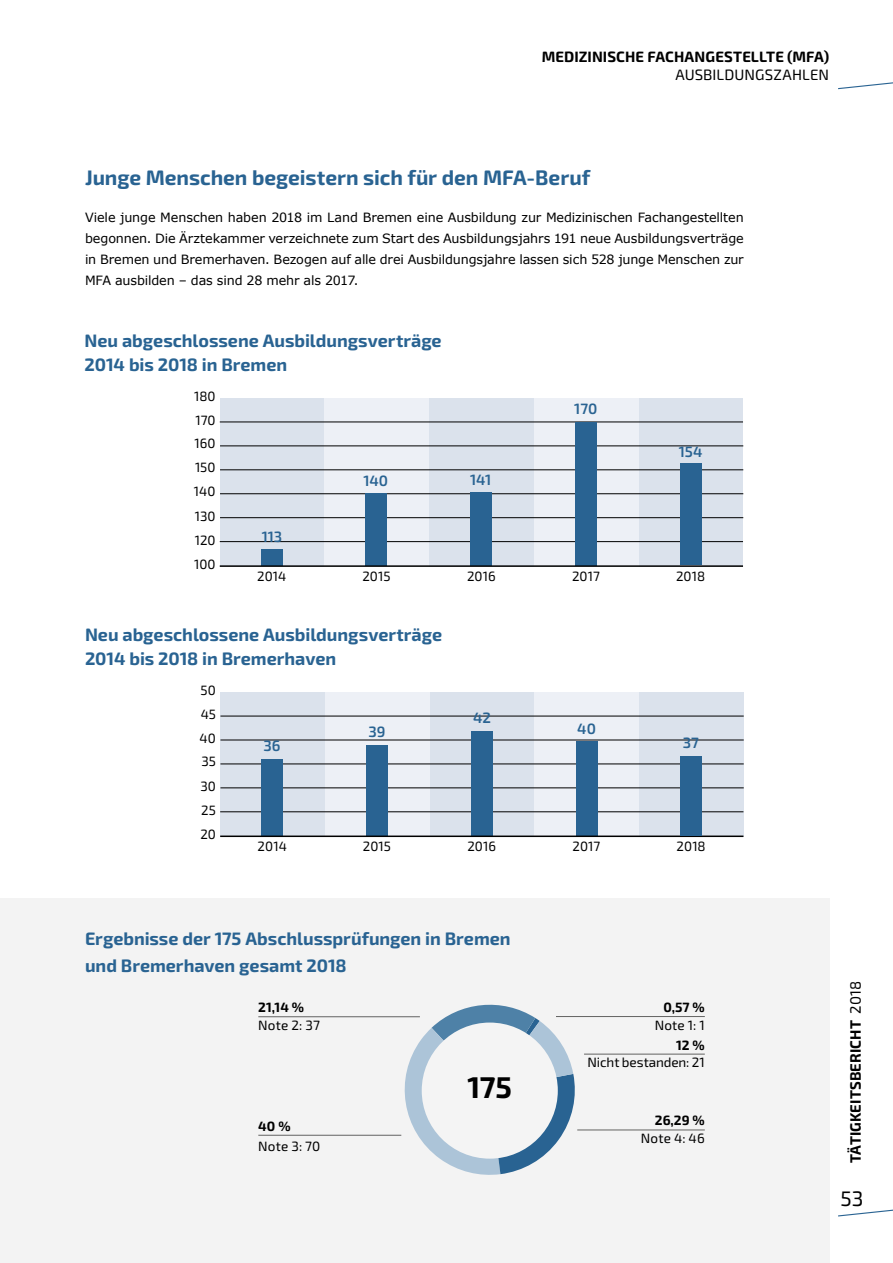
<style>
.page{position:relative;width:893px;height:1263px;background:#fff}
.page>*{position:absolute;margin:0;border:0;box-sizing:border-box;transform-origin:0 0}
.t1{font:700 30px "Exo 2";color:#000}
.t2{font:700 21px "Exo 2";color:#296392}
.t3{font:21px "Exo 2";color:#000}
.t4{font:700 18px/24px "Exo 2";color:#296392}
.t5{font:700 15px "Exo 2";letter-spacing:.005em;color:#000}
.t6{font:600 15px "Exo 2";letter-spacing:-.01em;color:#296392}
.t7{font:15px "Exo 2";letter-spacing:.005em;color:#000}
.t8{font:13.5px "Exo 2";color:#000}
.t9{font:700 13.5px "Exo 2";color:#000}
.t10{font:12.75px/21px "Verdana";letter-spacing:-.01em;color:#000;text-align:justify}
.s1{font-weight:400}
</style>
<div class="page">
<svg style="left:838px;top:1209px;width:55px;height:8px"></svg>
<svg style="left:838px;top:82px;width:55px;height:8px"></svg>
<div style="left:0;top:898px;width:829px;height:365px;background:#f3f3f3"></div>
<svg style="left:393px;top:1004px;width:182px;height:171px"></svg>
<div style="left:422px;top:1022px;width:136px;height:136px;background:#f4f4f4;border-radius:50%"></div>
<hr style="left:258px;top:1135px;width:143px;height:1px;background:#626261">
<hr style="left:258px;top:1016px;width:162px;height:1px;background:#626261">
<hr style="left:556px;top:1016px;width:149px;height:1px;background:#626261">
<hr style="left:584px;top:1054px;width:121px;height:1px;background:#626261">
<hr style="left:577px;top:1129px;width:128px;height:1px;background:#626261">
<div style="left:638px;top:398px;width:105px;height:168px;background:#dbe2ec"></div>
<div style="left:220px;top:398px;width:104px;height:168px;background:#dbe2ec"></div>
<div style="left:534px;top:398px;width:104px;height:168px;background:#edf0f6"></div>
<div style="left:429px;top:398px;width:105px;height:168px;background:#dbe2ec"></div>
<div style="left:324px;top:398px;width:105px;height:168px;background:#edf0f6"></div>
<hr style="left:220px;top:422px;width:523px;height:1px;background:#000">
<hr style="left:220px;top:446px;width:523px;height:1px;background:#000">
<hr style="left:220px;top:470px;width:523px;height:1px;background:#000">
<hr style="left:220px;top:493px;width:523px;height:1px;background:#000">
<hr style="left:220px;top:517px;width:523px;height:1px;background:#000">
<hr style="left:220px;top:541px;width:523px;height:1px;background:#000">
<div style="left:261px;top:549px;width:21px;height:16px;background:#296392"></div>
<div style="left:366px;top:494px;width:21px;height:72px;background:#296392"></div>
<div style="left:471px;top:492px;width:21px;height:73px;background:#296392"></div>
<div style="left:575px;top:422px;width:21px;height:143px;background:#296392"></div>
<hr style="left:220px;top:565px;width:523px;height:2px;background:#000">
<div style="left:680px;top:463px;width:21px;height:102px;background:#296392"></div>
<div style="left:639px;top:692px;width:104px;height:144px;background:#dbe2ec"></div>
<div style="left:220px;top:692px;width:105px;height:144px;background:#dbe2ec"></div>
<div style="left:534px;top:692px;width:105px;height:144px;background:#edf0f6"></div>
<div style="left:429px;top:692px;width:105px;height:144px;background:#dbe2ec"></div>
<div style="left:325px;top:692px;width:104px;height:144px;background:#edf0f6"></div>
<hr style="left:220px;top:716px;width:524px;height:1px;background:#000">
<hr style="left:220px;top:740px;width:524px;height:1px;background:#000">
<hr style="left:220px;top:764px;width:524px;height:1px;background:#000">
<hr style="left:220px;top:788px;width:524px;height:1px;background:#000">
<hr style="left:220px;top:811px;width:523px;height:1px;background:#000">
<div style="left:262px;top:759px;width:21px;height:76px;background:#296392"></div>
<div style="left:366px;top:745px;width:21px;height:91px;background:#296392"></div>
<div style="left:576px;top:741px;width:21px;height:95px;background:#296392"></div>
<div style="left:471px;top:731px;width:22px;height:104px;background:#296392"></div>
<hr style="left:220px;top:835px;width:523px;height:2px;background:#000">
<div style="left:681px;top:756px;width:21px;height:79px;background:#296392"></div>
<p class="t5" style="left:542px;top:47px;width:289px">MEDIZINISCHE FACHANGESTELLTE (MFA)</p>
<p class="t7" style="left:675px;top:65px;width:155px">AUSBILDUNGSZAHLEN</p>
<h2 class="t2" style="left:85px;top:165px;width:507px">Junge Menschen begeistern sich für den MFA-Beruf</h2>
<p class="t10" style="left:85px;top:207px;width:660px">Viele junge Menschen haben 2018 im Land Bremen eine Ausbildung zur Medizinischen Fachangestellten begonnen. Die Ärztekammer verzeichnete zum Start des Ausbildungsjahrs 191 neue Ausbildungsverträge in Bremen und Bremerhaven. Bezogen auf alle drei Ausbildungsjahre lassen sich 528 junge Menschen zur MFA ausbilden – das sind 28 mehr als 2017.</p>
<h3 class="t4" style="left:85px;top:329px;width:359px">Neu abgeschlossene Ausbildungsverträge<br>2014 bis 2018 in Bremen</h3>
<p class="t8" style="left:194px;top:388px;width:23px">180</p>
<p class="t8" style="left:195px;top:412px;width:22px">170</p>
<p class="t8" style="left:195px;top:436px;width:22px">160</p>
<p class="t8" style="left:195px;top:460px;width:22px">150</p>
<p class="t8" style="left:194px;top:484px;width:23px">140</p>
<p class="t8" style="left:195px;top:508px;width:22px">130</p>
<p class="t8" style="left:195px;top:532px;width:22px">120</p>
<p class="t8" style="left:194px;top:556px;width:23px">100</p>
<p class="t6" style="left:262px;top:527px;width:22px">113</p>
<p class="t8" style="left:257px;top:568px;width:31px">2014</p>
<p class="t6" style="left:363px;top:472px;width:26px">140</p>
<p class="t6" style="left:470px;top:470px;width:23px">141</p>
<p class="t6" style="left:574px;top:400px;width:24px">170</p>
<p class="t6" style="left:679px;top:443px;width:25px">154</p>
<p class="t8" style="left:362px;top:568px;width:30px">2015</p>
<p class="t8" style="left:467px;top:568px;width:30px">2016</p>
<p class="t8" style="left:572px;top:568px;width:29px">2017</p>
<p class="t8" style="left:676px;top:568px;width:31px">2018</p>
<h3 class="t4" style="left:85px;top:623px;width:359px">Neu abgeschlossene Ausbildungsverträge<br>2014 bis 2018 in Bremerhaven</h3>
<p class="t8" style="left:201px;top:682px;width:17px">50</p>
<p class="t8" style="left:201px;top:706px;width:17px">45</p>
<p class="t8" style="left:200px;top:730px;width:18px">40</p>
<p class="t8" style="left:201px;top:754px;width:16px">35</p>
<p class="t8" style="left:200px;top:778px;width:17px">30</p>
<p class="t8" style="left:201px;top:802px;width:16px">25</p>
<p class="t8" style="left:200px;top:826px;width:17px">20</p>
<p class="t6" style="left:263px;top:737px;width:19px">36</p>
<p class="t8" style="left:258px;top:838px;width:31px">2014</p>
<p class="t6" style="left:473px;top:709px;width:19px">42</p>
<p class="t6" style="left:369px;top:723px;width:18px">39</p>
<p class="t6" style="left:577px;top:719px;width:20px">40</p>
<p class="t6" style="left:683px;top:734px;width:18px">37</p>
<p class="t8" style="left:363px;top:838px;width:30px">2015</p>
<p class="t8" style="left:467px;top:838px;width:30px">2016</p>
<p class="t8" style="left:572px;top:838px;width:29px">2017</p>
<p class="t8" style="left:677px;top:838px;width:31px">2018</p>
<h3 class="t4" style="left:85px;top:925px;width:427px;line-height:27px">Ergebnisse der 175 Abschlussprüfungen in Bremen und Bremerhaven gesamt 2018</h3>
<p class="t9" style="left:258px;top:999px;width:47px">21,14 %</p>
<p class="t8" style="left:258px;top:1017px;width:63px">Note 2: 37</p>
<p class="t9" style="left:258px;top:1118px;width:34px">40 %</p>
<p class="t8" style="left:258px;top:1138px;width:63px">Note 3: 70</p>
<h1 class="t1" style="left:467px;top:1070px;width:46px">175</h1>
<p class="t9" style="left:663px;top:999px;width:43px">0,57 %</p>
<p class="t9" style="left:676px;top:1037px;width:30px">12 %</p>
<p class="t8" style="left:655px;top:1017px;width:52px">Note 1: 1</p>
<p class="t8" style="left:588px;top:1054px;width:119px">Nicht bestanden: 21</p>
<p class="t9" style="left:655px;top:1112px;width:51px">26,29 %</p>
<p class="t8" style="left:641px;top:1130px;width:65px">Note 4: 46</p>
<p class="t5" style="left:847px;top:1163px;width:183px;rotate:-90deg">TÄTIGKEITSBERICHT <span class="s1">2018</span></p>
<h2 class="t3" style="left:841px;top:1186px;width:24px">53</h2>
</div>
